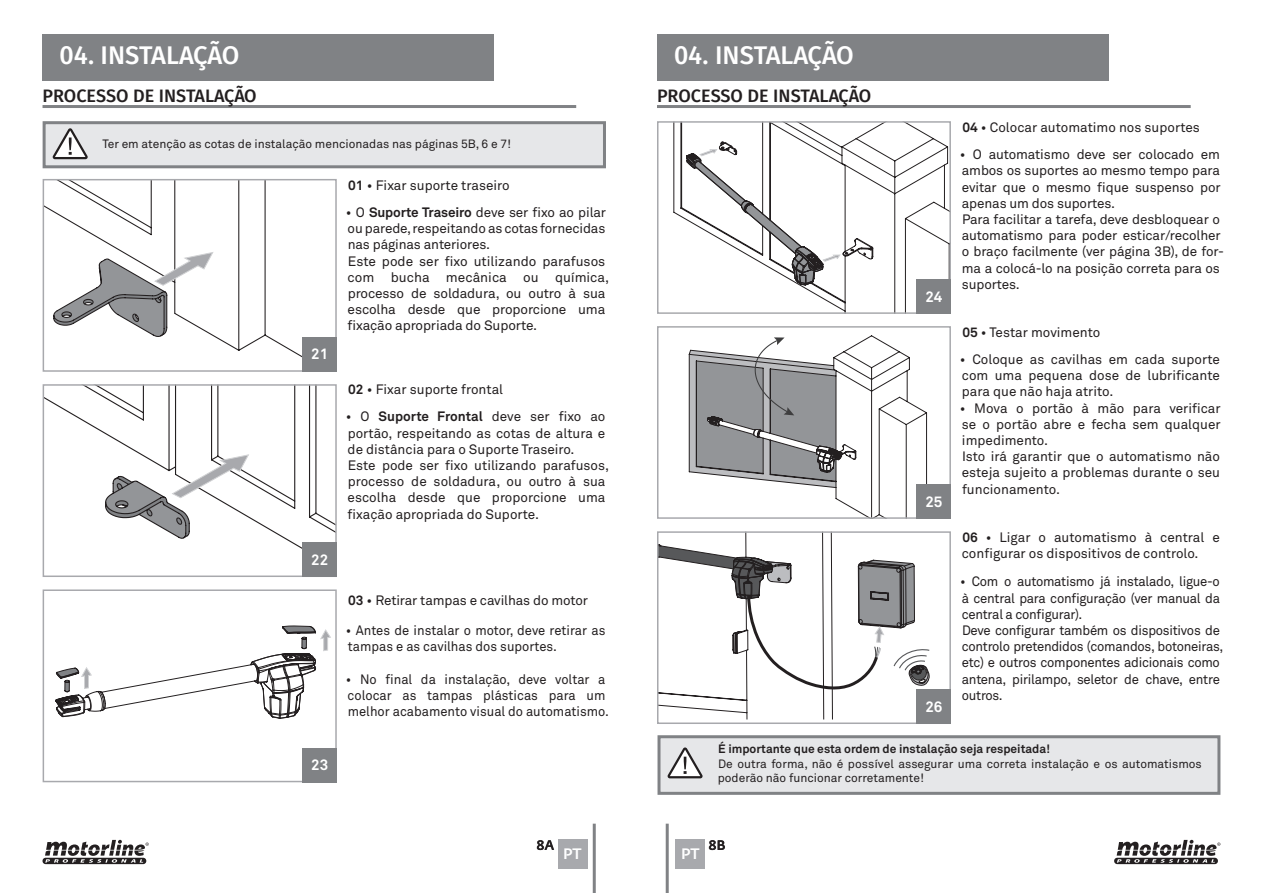
<style>
.page{position:relative;width:1263px;height:893px;background:#fff}
.page>*{position:absolute;margin:0;border:0;box-sizing:border-box;transform-origin:0 0}
.t1{font:500 25.5px "Fira Sans";color:#fff}
.t2{font:500 18px "Fira Sans";color:#231f20}
.t3{font:700 15px "Akkurat Pro";color:#fff}
.t4{font:500 15px "Fedra Sans Std";color:#fff}
.t5{font:13.5px/16.2px "Akkurat Pro";letter-spacing:-.01em;color:#231f20}
.t6{font:13.5px/16.2px "Akkurat Pro";letter-spacing:-.01em;color:#231f20;scale:.96 1}
.t7{font:500 13.5px "Fedra Sans Std";color:#231f20}
.t8{font:12px/14.4px "Akkurat Pro";color:#231f20}
.t9{font:700 12px "Akkurat Pro";color:#231f20}
.s1{font-weight:700}
</style>
<div class="page">
<div style="left:657px;top:34px;width:451px;height:46px;background:#808285"></div>
<div style="left:43px;top:34px;width:451px;height:46px;background:#808285"></div>
<hr style="left:657px;top:105px;width:534px;height:3px;background:#808285">
<hr style="left:43px;top:105px;width:533px;height:3px;background:#808285">
<hr style="left:593px;top:824px;width:3px;height:69px;background:#808285">
<hr style="left:666px;top:824px;width:3px;height:69px;background:#808285">
<div style="left:675px;top:839px;width:30px;height:30px;background:#a8a9ad"></div>
<div style="left:558px;top:839px;width:29px;height:30px;background:#a8a9ad"></div>
<div style="left:43px;top:121px;width:563px;height:47px;background:#e6e7e9;border:3px solid #808285"></div>
<svg style="left:53px;top:128px;width:35px;height:31px"></svg>
<svg style="left:46px;top:182px;width:256px;height:176px"></svg>
<svg style="left:53px;top:252px;width:160px;height:86px"></svg>
<svg style="left:46px;top:387px;width:288px;height:162px"></svg>
<svg style="left:104px;top:454px;width:145px;height:85px"></svg>
<svg style="left:56px;top:626px;width:275px;height:93px"></svg>
<svg style="left:673px;top:124px;width:275px;height:187px"></svg>
<svg style="left:686px;top:142px;width:154px;height:143px"></svg>
<svg style="left:689px;top:335px;width:238px;height:181px"></svg>
<svg style="left:660px;top:534px;width:286px;height:185px"></svg>
<svg style="left:660px;top:544px;width:270px;height:148px"></svg>
<div style="left:657px;top:735px;width:563px;height:60px;background:#e6e7e9;border:3px solid #808285"></div>
<svg style="left:667px;top:747px;width:36px;height:31px"></svg>
<div style="left:43px;top:179px;width:294px;height:193px;border:2px solid #a8a9ad"></div>
<div style="left:657px;top:121px;width:294px;height:193px;border:2px solid #a8a9ad"></div>
<div style="left:657px;top:326px;width:294px;height:193px;border:2px solid #a8a9ad"></div>
<div style="left:657px;top:531px;width:294px;height:193px;border:2px solid #a8a9ad"></div>
<div style="left:43px;top:384px;width:294px;height:193px;border:2px solid #a8a9ad"></div>
<div style="left:43px;top:589px;width:294px;height:193px;border:2px solid #a8a9ad"></div>
<div style="left:302px;top:337px;width:35px;height:35px;background:#808285"></div>
<div style="left:302px;top:543px;width:35px;height:34px;background:#808285"></div>
<div style="left:302px;top:748px;width:35px;height:34px;background:#808285"></div>
<div style="left:916px;top:690px;width:35px;height:34px;background:#808285"></div>
<div style="left:916px;top:484px;width:35px;height:35px;background:#808285"></div>
<div style="left:916px;top:279px;width:35px;height:35px;background:#808285"></div>
<svg style="left:537px;top:840px;width:17px;height:10px"></svg>
<svg style="left:709px;top:840px;width:16px;height:10px"></svg>
<svg style="left:1114px;top:840px;width:106px;height:24px"></svg>
<svg style="left:43px;top:840px;width:106px;height:24px"></svg>
<h1 class="t1" style="left:60px;top:35px;width:181px">04. INSTALAÇÃO</h1>
<h1 class="t1" style="left:674px;top:35px;width:181px">04. INSTALAÇÃO</h1>
<h2 class="t2" style="left:43px;top:81px;width:216px">PROCESSO DE INSTALAÇÃO</h2>
<h2 class="t2" style="left:657px;top:81px;width:216px">PROCESSO DE INSTALAÇÃO</h2>
<p class="t8" style="left:102px;top:137px;width:410px">Ter em atenção as cotas de instalação mencionadas nas páginas 5B, 6 e 7!</p>
<p class="t5" style="left:348px;top:177px;width:163px"><span class="s1">01</span> • Fixar suporte traseiro</p>
<p class="t3" style="left:311px;top:345px;width:19px">21</p>
<p class="t3" style="left:311px;top:550px;width:19px">22</p>
<p class="t5" style="left:346px;top:204px;width:265px">• O <span class="s1">Suporte Traseiro</span> deve ser fixo ao pilar ou parede, respeitando as cotas fornecidas nas páginas anteriores.<br>Este pode ser fixo utilizando parafusos com bucha mecânica ou química, processo de soldadura, ou outro à sua escolha desde que proporcione uma fixação apropriada do Suporte.</p>
<p class="t5" style="left:348px;top:381px;width:156px"><span class="s1">02</span> • Fixar suporte frontal</p>
<p class="t5" style="left:346px;top:409px;width:265px">• O <span class="s1">Suporte Frontal</span> deve ser fixo ao portão, respeitando as cotas de altura e de distância para o Suporte Traseiro.<br>Este pode ser fixo utilizando parafusos, processo de soldadura, ou outro à sua escolha desde que proporcione uma fixação apropriada do Suporte.</p>
<p class="t5" style="left:348px;top:593px;width:241px"><span class="s1">03</span> • Retirar tampas e cavilhas do motor</p>
<p class="t6" style="left:346px;top:622px;width:272px">• Antes de instalar o motor, deve retirar as tampas e as cavilhas dos suportes.</p>
<p class="t6" style="left:346px;top:671px;width:275px">• No final da instalação, deve voltar a colocar as tampas plásticas para um melhor acabamento visual do automatismo.</p>
<p class="t3" style="left:925px;top:287px;width:19px">24</p>
<p class="t3" style="left:925px;top:492px;width:19px">25</p>
<p class="t3" style="left:925px;top:697px;width:19px">26</p>
<p class="t5" style="left:962px;top:119px;width:239px"><span class="s1">04</span> • Colocar automatimo nos suportes</p>
<p class="t5" style="left:960px;top:147px;width:266px">• O automatismo deve ser colocado em ambos os suportes ao mesmo tempo para evitar que o mesmo fique suspenso por apenas um dos suportes.<br>Para facilitar a tarefa, deve desbloquear o automatismo para poder esticar/recolher o braço facilmente (ver página 3B), de for&shy;ma a colocá-lo na posição correta para os suportes.</p>
<p class="t5" style="left:962px;top:324px;width:139px"><span class="s1">05</span> • Testar movimento</p>
<p class="t5" style="left:960px;top:351px;width:261px;text-align:justify">• Coloque as cavilhas em cada suporte com uma pequena dose de lubrificante para que não haja atrito.</p>
<p class="t5" style="left:960px;top:400px;width:262px">• Mova o portão à mão para verificar se o portão abre e fecha sem qualquer impedimento.<br>Isto irá garantir que o automatismo não esteja sujeito a problemas durante o seu funcionamento.</p>
<p class="t5" style="left:962px;top:529px;width:260px"><span class="s1">06</span> • Ligar o automatismo à central e configurar os dispositivos de controlo.</p>
<p class="t5" style="left:960px;top:574px;width:265px">• Com o automatismo já instalado, ligue-o à central para configuração (ver manual da central a configurar).<br>Deve configurar também os dispositivos de controlo pretendidos (comandos, botoneiras, etc) e outros componentes adicionais como antena, pirilampo, seletor de chave, entre outros.</p>
<p class="t3" style="left:311px;top:755px;width:19px">23</p>
<p class="t9" style="left:718px;top:741px;width:333px">É importante que esta ordem de instalação seja respeitada!</p>
<p class="t8" style="left:718px;top:756px;width:486px">De outra forma, não é possível assegurar uma correta instalação e os automatismos poderão não funcionar corretamente!</p>
<p class="t7" style="left:536px;top:837px;width:10px">9</p>
<p class="t7" style="left:708px;top:837px;width:10px">9</p>
<p class="t7" style="left:536px;top:837px;width:19px">8A</p>
<p class="t7" style="left:708px;top:837px;width:19px">8B</p>
<p class="t4" style="left:563px;top:845px;width:20px">PT</p>
<p class="t4" style="left:681px;top:845px;width:20px">PT</p>
</div>
